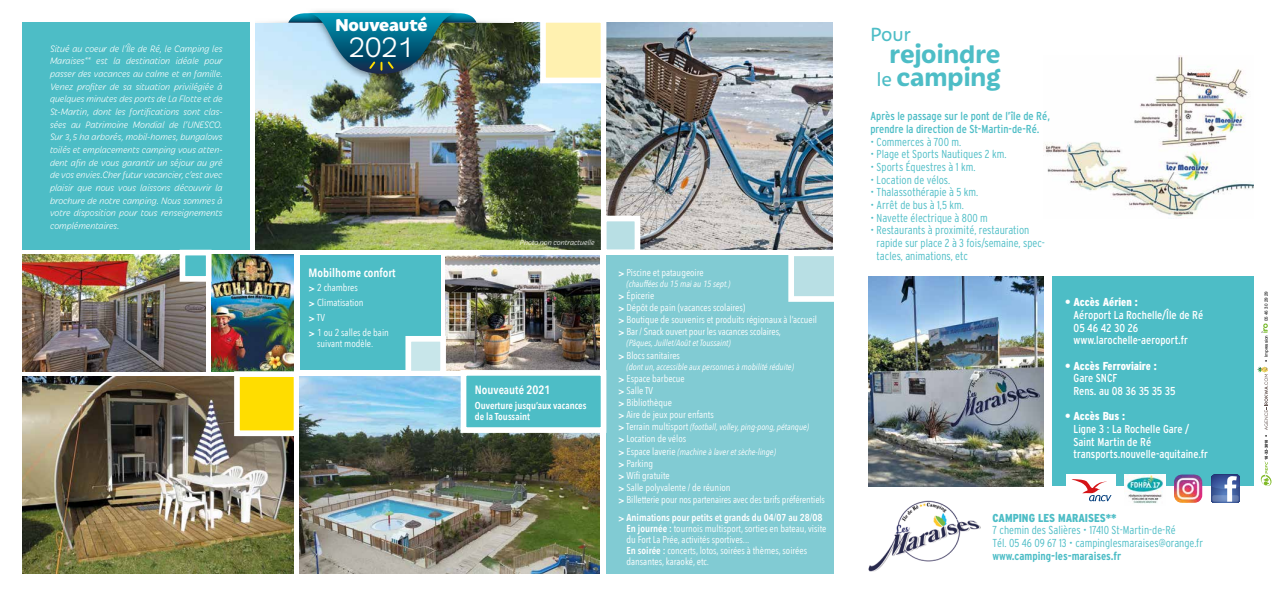
<style>
.page{position:relative;width:1276px;height:596px;background:#fff}
.page>*{position:absolute;margin:0;border:0;box-sizing:border-box;transform-origin:0 0}
.t1{font:300 33.9px "Iskra";color:#fff}
.t2{font:700 27.4px/23px "Iskra";color:#4dbdc6;text-align:center}
.t3{font:20.5px "Iskra";color:#4dbdc6}
.t4{font:800 18.4px "Iskra";letter-spacing:-.005em;color:#fff}
.t5{font:600 12px "Avenir Next Condensed";color:#fff}
.t6{font:300 condensed 11.5px/12.7px "Interstate";color:#4dbdc6}
.t7{font:condensed 11.5px/12.7px "Interstate";color:#fff}
.t8{font:condensed 11.5px/12.7px "Interstate";color:#4dbdc6}
.t9{font:900 condensed 11.5px "Interstate";color:#fff}
.t10{font:700 condensed 11.5px "Interstate";color:#4dbdc6}
.t11{font:900 condensed 11.5px "Interstate";color:#4dbdc6}
.t12{font:10px/12.1px "Avenir Next Condensed";color:#fff}
.t13{font:italic 300 10px/12.7px "Iskra";color:#fff;text-align:justify}
.t14{font:600 10px/11px "Avenir Next Condensed";color:#fff}
.t15{font:italic 9px "Avenir Next Condensed";color:#fff}
.t16{font:italic 300 8px "Iskra";color:#fff}
.t17{font:4.5px "Helvetica Neue LT Std";color:#000}
.t18{font:700 4px "Arial";color:#000}
.s1{font-weight:600}
.s2{font-weight:600;font-style:normal;font-size:10px}
.s3{font-style:normal;font-size:10px}
.s4{font-weight:400;font-size:20.5px}
.s5{font-family:"Helvetica Neue LT Std";font-weight:400;font-size:4.5px}
</style>
<div class="page">
<img style="left:256px;top:23px;width:345px;height:226px">
<div style="left:1052px;top:277px;width:201px;height:208px;background:#4dbdc6"></div>
<img style="left:606px;top:23px;width:226px;height:226px">
<div style="left:23px;top:23px;width:227px;height:226px;background:#4dbdc6"></div>
<svg style="left:598px;top:213px;width:45px;height:45px"></svg>
<div style="left:606px;top:255px;width:228px;height:318px;background:#81cbd3"></div>
<svg style="left:785px;top:247px;width:49px;height:55px;background:#c5e1e5"></svg>
<img style="left:23px;top:376px;width:271px;height:197px">
<img style="left:23px;top:255px;width:183px;height:116px">
<img style="left:212px;top:255px;width:82px;height:116px">
<svg style="left:231px;top:368px;width:63px;height:70px"></svg>
<svg style="left:177px;top:249px;width:37px;height:35px"></svg>
<svg style="left:537px;top:22px;width:72px;height:64px"></svg>
<img style="left:868px;top:500px;width:113px;height:72px">
<img style="left:1043px;top:55px;width:210px;height:163px">
<img style="left:868px;top:277px;width:175px;height:208px">
<svg style="left:1260px;top:461px;width:11px;height:24px"></svg>
<svg style="left:1257px;top:366px;width:11px;height:64px"></svg>
<svg style="left:1261px;top:323px;width:6px;height:9px"></svg>
<div style="left:300px;top:255px;width:140px;height:115px;background:#4dbdc6"></div>
<img style="left:446px;top:255px;width:153px;height:115px">
<svg style="left:405px;top:333px;width:44px;height:38px"></svg>
<img style="left:299px;top:376px;width:300px;height:197px">
<div style="left:463px;top:372px;width:140px;height:58px;background:#4dbdc6"></div>
<div style="left:461px;top:370px;width:145px;height:62px;border:6px solid #fff"></div>
<svg style="left:1211px;top:474px;width:28px;height:28px"></svg>
<svg style="left:1212px;top:495px;width:26px;height:6px"></svg>
<div style="left:1066px;top:474px;width:50px;height:28px;background:#fff"></div>
<svg style="left:1071px;top:479px;width:40px;height:22px"></svg>
<img style="left:1124px;top:474px;width:41px;height:30px">
<img style="left:1174px;top:474px;width:28px;height:28px">
<img style="left:296px;top:10px;width:173px;height:75px">
<img style="left:288px;top:13px;width:188px;height:61px">
<p class="t13" style="left:50px;top:41px;width:174px">Situé au coeur de l’Île de Ré, le Camping les Maraises** est la destination idéale pour passer des vacances au calme et en famille.<br>Venez profiter de sa situation privilégiée à quelques minutes des ports de La Flotte et de St-Martin, dont les fortifications sont clas&shy;sées au Patrimoine Mondial de l’UNESCO.<br>Sur 3,5 ha arborés, mobil-homes, bungalows toilés et emplacements camping vous atten&shy;dent afin de vous garantir un séjour au gré de vos envies.Cher futur vacancier, c’est avec plaisir que nous vous laissons découvrir la brochure de notre camping. Nous sommes à votre disposition pour tous renseignements complémentaires.</p>
<h3 class="t4" style="left:335px;top:11px;width:94px">Nouveauté</h3>
<h1 class="t1" style="left:348px;top:23px;width:67px">2021</h1>
<p class="t5" style="left:309px;top:262px;width:88px">Mobilhome confort</p>
<p class="t12" style="left:309px;top:279px;width:82px;line-height:15px"><span class="s1">&gt;</span> 2 chambres<br><span class="s1">&gt;</span> Climatisation<br><span class="s1">&gt;</span>TV<br><span class="s1">&gt;</span> 1 ou 2 salles de bain</p>
<p class="t12" style="left:317px;top:336px;width:58px">suivant modèle.</p>
<p class="t16" style="left:520px;top:237px;width:76px">Photo non contractuelle</p>
<p class="t5" style="left:475px;top:379px;width:77px">Nouveauté 2021</p>
<p class="t14" style="left:475px;top:399px;width:113px">Ouverture jusqu’aux vacances de la Toussaint</p>
<p class="t12" style="left:618px;top:265px;width:87px"><span class="s1">&gt;</span> Piscine et pataugeoire</p>
<p class="t15" style="left:626px;top:278px;width:105px">(chauffées du 15 mai au 15 sept.)</p>
<p class="t12" style="left:618px;top:289px;width:201px"><span class="s1">&gt;</span> Épicerie<br><span class="s1">&gt;</span> Dépôt de pain (vacances scolaires)<br><span class="s1">&gt;</span> Boutique de souvenirs et produits régionaux à l’accueil <span class="s1">&gt;</span> Bar / Snack ouvert pour les vacances scolaires,</p>
<p class="t15" style="left:626px;top:337px;width:106px">(Pâques, Juillet/Août et Toussaint)</p>
<p class="t12" style="left:618px;top:348px;width:63px"><span class="s1">&gt;</span> Blocs sanitaires</p>
<p class="t15" style="left:626px;top:361px;width:169px">(dont un, accessible aux personnes à mobilité réduite)</p>
<p class="t12" style="left:618px;top:371px;width:97px"><span class="s1">&gt;</span> Espace barbecue<br><span class="s1">&gt;</span> Salle TV<br><span class="s1">&gt;</span> Bibliothèque<br><span class="s1">&gt;</span> Aire de jeux pour enfants</p>
<p class="t15" style="left:618px;top:421px;width:193px"><span class="s2">&gt;</span> <span class="s3">Terrain multisport</span> (football, volley, ping-pong, pétanque)</p>
<p class="t12" style="left:618px;top:432px;width:70px"><span class="s1">&gt;</span> Location de vélos</p>
<p class="t15" style="left:618px;top:446px;width:159px"><span class="s2">&gt;</span> <span class="s3">Espace laverie</span> (machine à laver et sèche-linge)</p>
<p class="t12" style="left:618px;top:456px;width:208px"><span class="s1">&gt;</span> Parking<br><span class="s1">&gt;</span> Wifi gratuite<br><span class="s1">&gt;</span> Salle polyvalente / de réunion<br><span class="s1">&gt;</span> Billetterie pour nos partenaires avec des tarifs préférentiels</p>
<p class="t12" style="left:626px;top:511px;width:201px;line-height:11px;text-indent:-9px"><span class="s1">&gt; Animations pour petits et grands du 04/07 au 28/08<br>En journée :</span> tournois multisport, sorties en bateau, visite du Fort La Prée, activités sportives...<br><span class="s1">En soirée :</span> concerts, lotos, soirées à thèmes, soirées dansantes, karaoké, etc.</p>
<h3 class="t3" style="left:870px;top:20px;width:42px">Pour</h3>
<h2 class="t2" style="left:877px;top:40px;width:125px">rejoindre <span class="s4">le</span> camping</h2>
<p class="t8" style="left:870px;top:110px;width:181px">Après le passage sur le pont de l’île de Ré, prendre la direction de St-Martin-de-Ré.</p>
<p class="t6" style="left:870px;top:135px;width:92px">• Commerces à 700 m.</p>
<p class="t6" style="left:870px;top:148px;width:137px">• Plage et Sports Nautiques 2 km.</p>
<p class="t6" style="left:870px;top:160px;width:107px">• Sports Équestres à 1 km.</p>
<p class="t6" style="left:870px;top:173px;width:81px">• Location de vélos.</p>
<p class="t6" style="left:870px;top:186px;width:109px">• Thalassothérapie à 5 km.</p>
<p class="t6" style="left:870px;top:198px;width:95px">• Arrêt de bus à 1,5 km.</p>
<p class="t6" style="left:870px;top:211px;width:119px">• Navette électrique à 800 m</p>
<p class="t6" style="left:876px;top:224px;width:170px;text-indent:-6px">• Restaurants à proximité, restauration rapide sur place 2 à 3 fois/semaine, spec&shy;tacles, animations, etc</p>
<p class="t9" style="left:1065px;top:296px;width:74px">• Accès Aérien :</p>
<p class="t7" style="left:1073px;top:308px;width:131px">Aéroport La Rochelle/Île de Ré<br>05 46 42 30 26 www.larochelle-aeroport.fr</p>
<p class="t9" style="left:1065px;top:359px;width:93px">• Accès Ferroviaire :</p>
<p class="t7" style="left:1073px;top:372px;width:103px">Gare SNCF<br>Rens. au 08 36 35 35 35</p>
<p class="t9" style="left:1065px;top:410px;width:62px">• Accès Bus :</p>
<p class="t7" style="left:1073px;top:422px;width:136px">Ligne 3 : La Rochelle Gare /<br>Saint Martin de Ré transports.nouvelle-aquitaine.fr</p>
<p class="t11" style="left:992px;top:511px;width:126px">CAMPING LES MARAISES**</p>
<p class="t6" style="left:992px;top:523px;width:212px">7 chemin des Salières • 17410 St-Martin-de-Ré<br>Tél. 05 46 09 67 13 • campinglesmaraises@orange.fr</p>
<p class="t10" style="left:992px;top:549px;width:130px">www.camping-les-maraises.fr</p>
<p class="t17" style="left:1263px;top:321px;width:32px;rotate:-90deg">05 46 30 29 29</p>
<p class="t17" style="left:1263px;top:361px;width:28px;rotate:-90deg">• Impression</p>
<p class="t18" style="left:1263px;top:459px;width:27px;rotate:-90deg">10-32-3010 <span class="s5">•</span></p>
</div>
